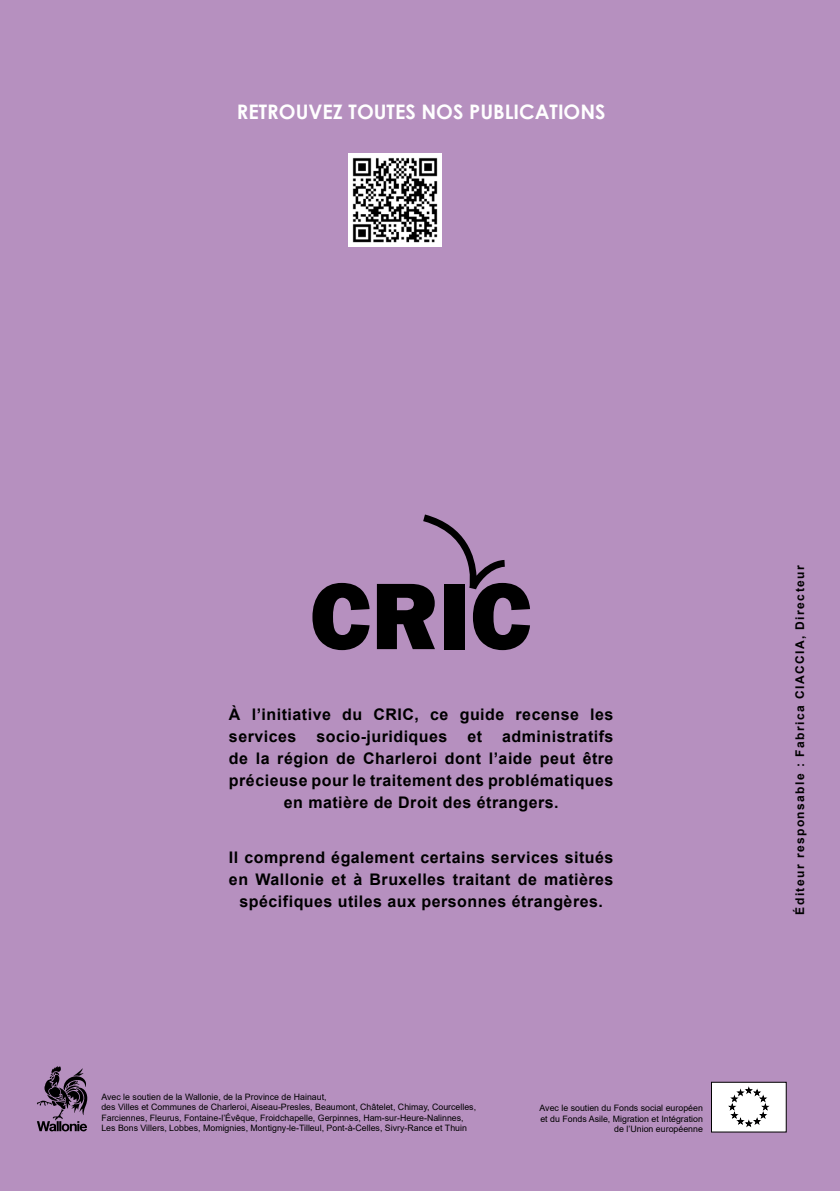
<style>
.page{position:relative;width:840px;height:1191px;background:#fff}
.page>*{position:absolute;margin:0;border:0;box-sizing:border-box;transform-origin:0 0}
.t1{font:700 20px "Century Gothic";color:#fff}
.t2{font:700 16px/22px "Arial";letter-spacing:.03em;color:#000}
.t3{font:700 12px "Arial";letter-spacing:.12em;color:#000}
.t4{font:8.8px/10.6px "Arial";color:#000;text-align:right}
</style>
<div class="page">
<div style="left:0;top:0;width:839px;height:1191px;background:#b690bf"></div>
<svg style="left:312px;top:583px;width:57px;height:67px"></svg>
<svg style="left:376px;top:514px;width:153px;height:136px"></svg>
<svg style="left:37px;top:1066px;width:50px;height:65px"></svg>
<svg style="left:711px;top:1081px;width:75px;height:51px;background:#dfdedf"></svg>
<img style="left:348px;top:153px;width:93px;height:93px">
<h1 class="t1" style="left:237px;top:96px;width:370px">RETROUVEZ TOUTES NOS PUBLICATIONS</h1>
<h2 class="t2" style="left:229px;top:703px;width:386px">À l’initiative du CRIC, ce guide recense les services</h2>
<h2 class="t2" style="left:316px;top:725px;width:132px">socio-juridiques</h2>
<h2 class="t2" style="left:467px;top:725px;width:16px">et</h2>
<h2 class="t2" style="left:502px;top:725px;width:113px">administratifs</h2>
<h2 class="t2" style="left:229px;top:747px;width:386px">de la région de Charleroi dont l’aide peut être</h2>
<h2 class="t2" style="left:229px;top:769px;width:386px">précieuse pour le traitement des problématiques</h2>
<h2 class="t2" style="left:283px;top:791px;width:276px">en matière de Droit des étrangers.</h2>
<h2 class="t2" style="left:229px;top:847px;width:386px;text-align:center">Il comprend également certains services situés en Wallonie et à Bruxelles traitant de matières spécifiques utiles aux personnes étrangères.</h2>
<p class="t4" style="left:101px;top:1091px;width:376px;text-align:left">Avec le soutien de la Wallonie, de la Province de Hainaut,<br>des Villes et Communes de Charleroi, Aiseau-Presles, Beaumont, Châtelet, Chimay, Courcelles, Farciennes, Fleurus, Fontaine-l’Évêque, Froidchapelle, Gerpinnes, Ham-sur-Heure-Nalinnes, Les Bons Villers, Lobbes, Momignies, Montigny-le-Tilleul, Pont-à-Celles, Sivry-Rance et Thuin</p>
<p class="t4" style="left:539px;top:1102px;width:165px">Avec le soutien du Fonds social européen et du Fonds Asile, Migration et Intégration de l’Union européenne</p>
<h3 class="t3" style="left:791px;top:914px;width:351px;rotate:-90deg">Éditeur responsable : Fabrica CIACCIA, Directeur</h3>
</div>
